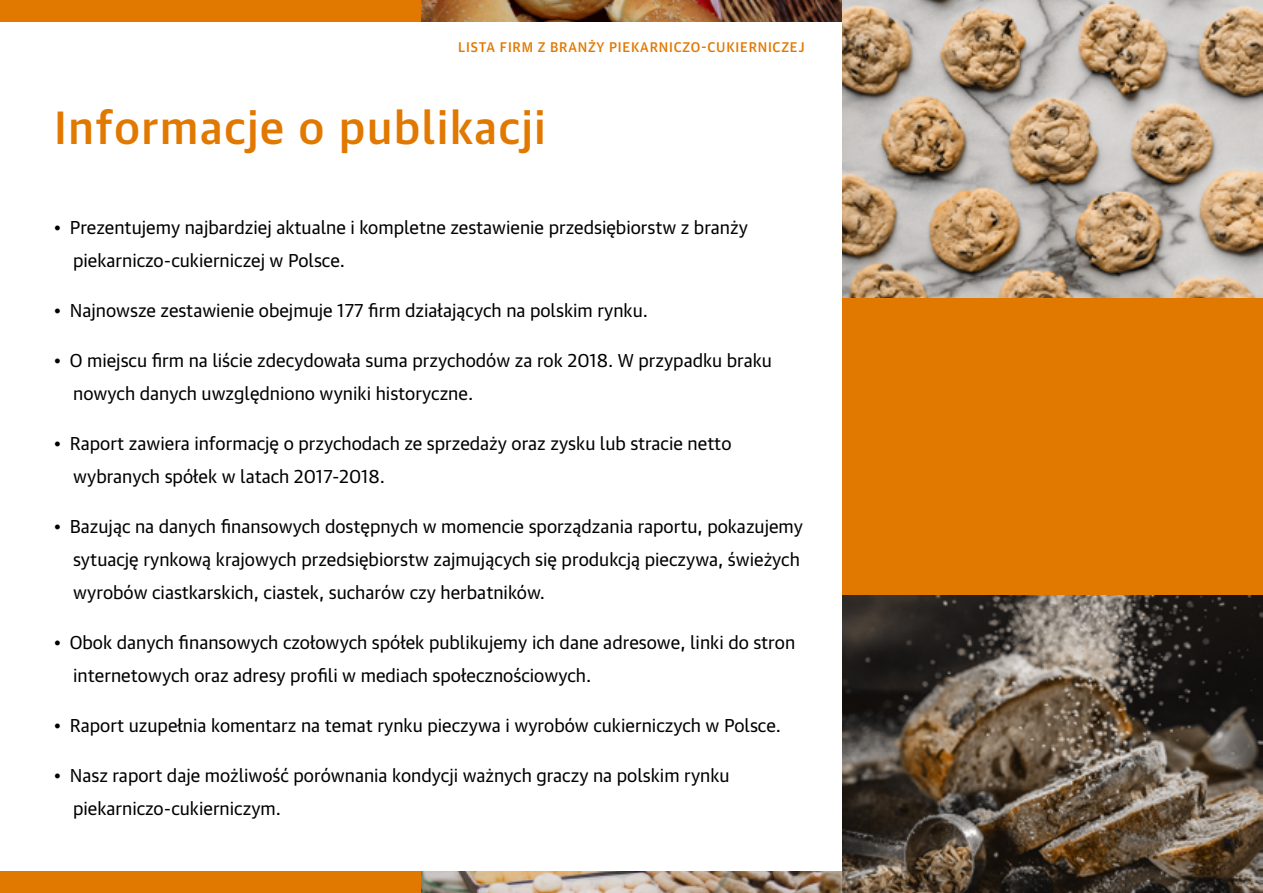
<style>
.page{position:relative;width:1263px;height:893px;background:#fff}
.page>*{position:absolute;margin:0;border:0;box-sizing:border-box;transform-origin:0 0}
.t1{font:500 45px "Guardian Text Sans";letter-spacing:.04em;color:#e17800}
.t2{font:18px/33px "Guardian Text Sans";color:#000}
.t3{font:500 13.5px "Guardian Text Sans";letter-spacing:.055em;color:#e17800}
</style>
<div class="page">
<div style="left:842px;top:298px;width:421px;height:297px;background:#e17800"></div>
<div style="left:0;top:0;width:421px;height:21px;background:#e17800"></div>
<div style="left:0;top:872px;width:421px;height:21px;background:#e17800"></div>
<img style="left:421px;top:0;width:421px;height:21px">
<img style="left:421px;top:872px;width:421px;height:21px">
<svg style="left:842px;top:0;width:421px;height:298px;background:#b6a38d"></svg>
<svg style="left:842px;top:595px;width:421px;height:298px;background:#554a3e"></svg>
<p class="t3" style="left:458px;top:36px;width:348px">LISTA FIRM Z BRANŻY PIEKARNICZO-CUKIERNICZEJ</p>
<h1 class="t1" style="left:54px;top:91px;width:493px">Informacje o publikacji</h1>
<p class="t2" style="left:73px;top:209px;width:676px;text-indent:-19px">• Prezentujemy najbardziej aktualne i kompletne zestawienie przedsiębiorstw z branży piekarniczo-cukierniczej w Polsce.</p>
<p class="t2" style="left:54px;top:292px;width:596px">• Najnowsze zestawienie obejmuje 177 firm działających na polskim rynku.</p>
<p class="t2" style="left:73px;top:342px;width:700px;text-indent:-19px">• O miejscu firm na liście zdecydowała suma przychodów za rok 2018. W przypadku braku nowych danych uwzględniono wyniki historyczne.</p>
<p class="t2" style="left:73px;top:425px;width:660px;text-indent:-19px">• Raport zawiera informację o przychodach ze sprzedaży oraz zysku lub stracie netto wybranych spółek w latach 2017-2018.</p>
<p class="t2" style="left:73px;top:508px;width:731px;text-indent:-19px">• Bazując na danych finansowych dostępnych w momencie sporządzania raportu, pokazujemy sytuację rynkową krajowych przedsiębiorstw zajmujących się produkcją pieczywa, świeżych wyrobów ciastkarskich, ciastek, sucharów czy herbatników.</p>
<p class="t2" style="left:73px;top:624px;width:724px;text-indent:-19px">• Obok danych finansowych czołowych spółek publikujemy ich dane adresowe, linki do stron internetowych oraz adresy profili w mediach społecznościowych.</p>
<p class="t2" style="left:54px;top:707px;width:729px">• Raport uzupełnia komentarz na temat rynku pieczywa i wyrobów cukierniczych w Polsce.</p>
<p class="t2" style="left:73px;top:757px;width:658px;text-indent:-19px">• Nasz raport daje możliwość porównania kondycji ważnych graczy na polskim rynku piekarniczo-cukierniczym.</p>
</div>
